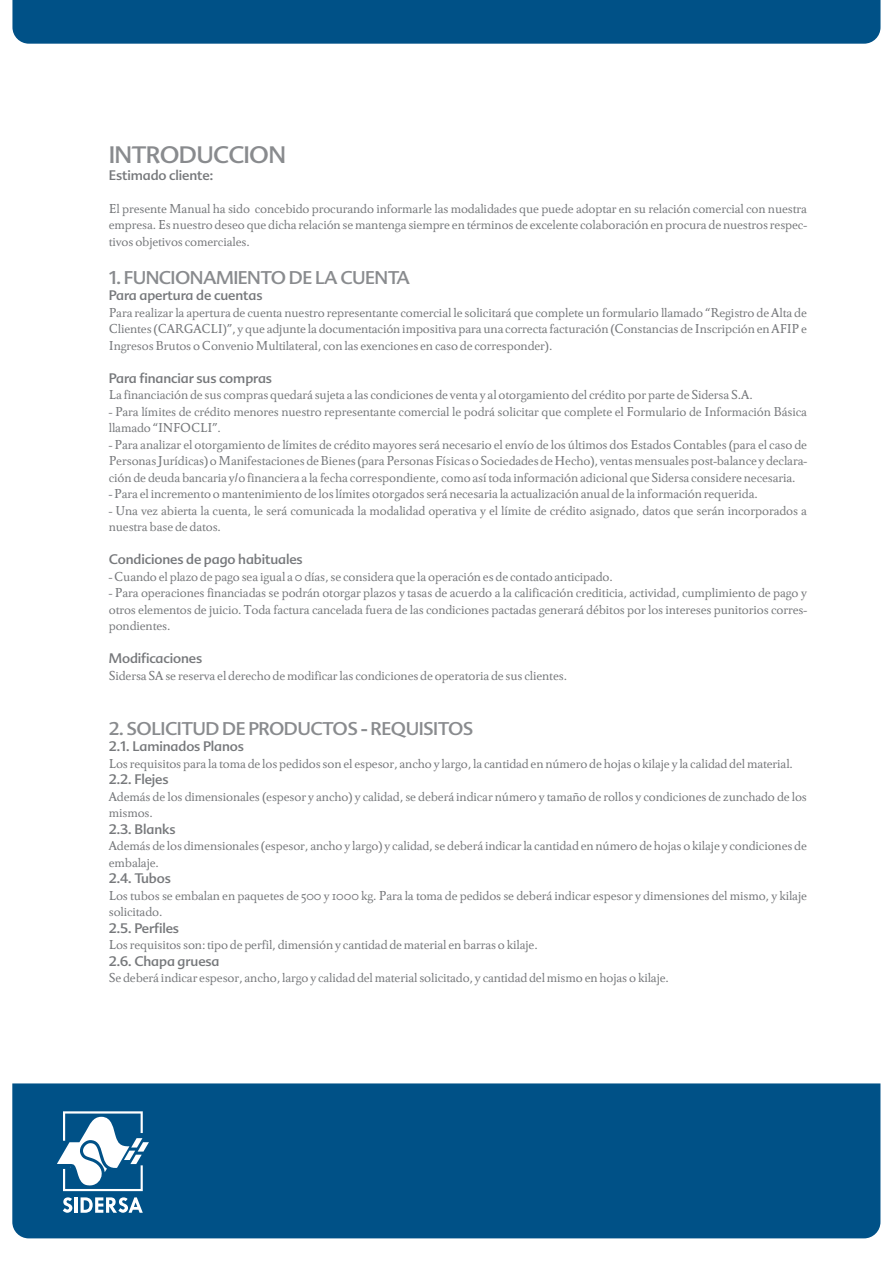
<style>
.page{position:relative;width:893px;height:1263px;background:#fff}
.page>*{position:absolute;margin:0;border:0;box-sizing:border-box;transform-origin:0 0}
.t1{font:23.25px "Advert";letter-spacing:-.03em;color:#898b8e}
.t2{font:18px "Advert";letter-spacing:-.03em;color:#898b8e}
.t3{font:13.5px/16.5px "Tibere";letter-spacing:-.01em;color:#76787b}
.t4{font:13.5px "Advert";letter-spacing:-.01em;color:#76787b}
</style>
<div class="page">
<div style="left:12px;top:0;width:868px;height:44px;background:#005187"></div>
<div style="left:12px;top:1083px;width:868px;height:155px;background:#005187"></div>
<svg style="left:63px;top:1197px;width:9px;height:16px"></svg>
<hr style="left:75px;top:1197px;width:3px;height:16px;background:#fff">
<svg style="left:81px;top:1197px;width:62px;height:16px"></svg>
<svg style="left:57px;top:1111px;width:92px;height:80px"></svg>
<h1 class="t1" style="left:109px;top:141px;width:179px">INTRODUCCION</h1>
<p class="t4" style="left:109px;top:167px;width:106px">Estimado cliente:</p>
<p class="t3" style="left:109px;top:200px;width:700px;text-align:justify">El presente Manual ha sido concebido procurando informarle las modalidades que puede adoptar en su relación comercial con nuestra empresa. Es nuestro deseo que dicha relación se mantenga siempre en términos de excelente colaboración en procura de nuestros respec&shy;tivos objetivos comerciales.</p>
<h2 class="t2" style="left:109px;top:267px;width:303px">1. FUNCIONAMIENTO DE LA CUENTA</h2>
<p class="t4" style="left:109px;top:288px;width:155px">Para apertura de cuentas</p>
<p class="t3" style="left:109px;top:304px;width:700px;text-align:justify">Para realizar la apertura de cuenta nuestro representante comercial le solicitará que complete un formulario llamado “Registro de Alta de Clientes (CARGACLI)”, y que adjunte la documentación impositiva para una correcta facturación (Constancias de Inscripción en AFIP e Ingresos Brutos o Convenio Multilateral, con las exenciones en caso de corresponder).</p>
<p class="t4" style="left:109px;top:370px;width:165px">Para financiar sus compras</p>
<p class="t3" style="left:109px;top:387px;width:645px">La financiación de sus compras quedará sujeta a las condiciones de venta y al otorgamiento del crédito por parte de Sidersa S.A.</p>
<p class="t3" style="left:109px;top:403px;width:700px">- Para límites de crédito menores nuestro representante comercial le podrá solicitar que complete el Formulario de Información Básica llamado “INFOCLI”.</p>
<p class="t3" style="left:109px;top:436px;width:700px;text-align:justify">- Para analizar el otorgamiento de límites de crédito mayores será necesario el envío de los últimos dos Estados Contables (para el caso de Personas Jurídicas) o Manifestaciones de Bienes (para Personas Físicas o Sociedades de Hecho), ventas mensuales post-balance y declara&shy;ción de deuda bancaria y/o financiera a la fecha correspondiente, como así toda información adicional que Sidersa considere necesaria.</p>
<p class="t3" style="left:109px;top:486px;width:650px">- Para el incremento o mantenimiento de los límites otorgados será necesaria la actualización anual de la información requerida.</p>
<p class="t3" style="left:109px;top:502px;width:700px">- Una vez abierta la cuenta, le será comunicada la modalidad operativa y el límite de crédito asignado, datos que serán incorporados a nuestra base de datos.</p>
<p class="t4" style="left:109px;top:552px;width:195px">Condiciones de pago habituales</p>
<p class="t3" style="left:109px;top:568px;width:506px">- Cuando el plazo de pago sea igual a 0 días, se considera que la operación es de contado anticipado.</p>
<p class="t3" style="left:109px;top:585px;width:700px;text-align:justify">- Para operaciones financiadas se podrán otorgar plazos y tasas de acuerdo a la calificación crediticia, actividad, cumplimiento de pago y otros elementos de juicio. Toda factura cancelada fuera de las condiciones pactadas generará débitos por los intereses punitorios corres&shy;pondientes.</p>
<p class="t4" style="left:109px;top:650px;width:95px">Modificaciones</p>
<p class="t3" style="left:109px;top:667px;width:460px">Sidersa SA se reserva el derecho de modificar las condiciones de operatoria de sus clientes.</p>
<h2 class="t2" style="left:109px;top:717px;width:366px">2. SOLICITUD DE PRODUCTOS - REQUISITOS</h2>
<p class="t4" style="left:109px;top:738px;width:137px">2.1. Laminados Planos</p>
<p class="t3" style="left:109px;top:755px;width:686px">Los requisitos para la toma de los pedidos son el espesor, ancho y largo, la cantidad en número de hojas o kilaje y la calidad del material.</p>
<p class="t4" style="left:109px;top:771px;width:61px">2.2. Flejes</p>
<p class="t3" style="left:109px;top:788px;width:700px">Además de los dimensionales (espesor y ancho) y calidad, se deberá indicar número y tamaño de rollos y condiciones de zunchado de los mismos.</p>
<p class="t4" style="left:109px;top:821px;width:68px">2.3. Blanks</p>
<p class="t3" style="left:109px;top:837px;width:700px">Además de los dimensionales (espesor, ancho y largo) y calidad, se deberá indicar la cantidad en número de hojas o kilaje y condiciones de embalaje.</p>
<p class="t4" style="left:109px;top:870px;width:63px">2.4. Tubos</p>
<p class="t3" style="left:109px;top:887px;width:700px">Los tubos se embalan en paquetes de 500 y 1000 kg. Para la toma de pedidos se deberá indicar espesor y dimensiones del mismo, y kilaje solicitado.</p>
<p class="t4" style="left:109px;top:920px;width:72px">2.5. Perfiles</p>
<p class="t3" style="left:109px;top:936px;width:430px">Los requisitos son: tipo de perfil, dimensión y cantidad de material en barras o kilaje.</p>
<p class="t4" style="left:109px;top:953px;width:112px">2.6. Chapa gruesa</p>
<p class="t3" style="left:109px;top:969px;width:562px">Se deberá indicar espesor, ancho, largo y calidad del material solicitado, y cantidad del mismo en hojas o kilaje.</p>
</div>
